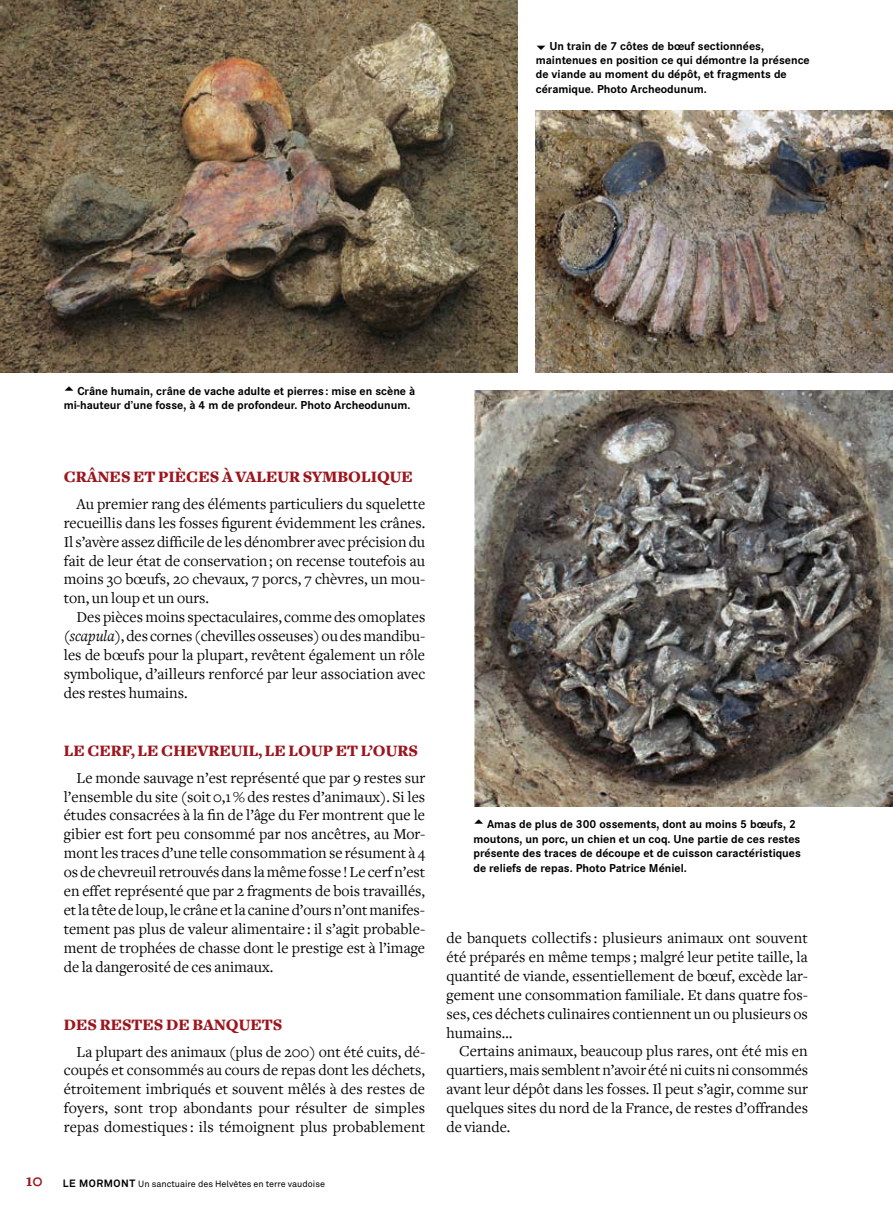
<style>
.page{position:relative;width:893px;height:1212px;background:#fff}
.page>*{position:absolute;margin:0;border:0;box-sizing:border-box;transform-origin:0 0}
.t1{font:900 16.5px "Freight Text";color:#9d151d}
.t2{font:15.75px/18.9px "Freight Text";color:#000;text-align:justify}
.t3{font:700 12px/14.4px "Corporate S";color:#000}
.t4{font:9px "Akkurat";color:#000}
.s1{font-style:italic}
.s2{font-family:"Freight Text";font-weight:700;font-size:18px;color:#9d151d}
.s3{font-weight:700;font-size:10.5px}
</style>
<div class="page">
<img style="left:475px;top:390px;width:418px;height:416px">
<img style="left:535px;top:110px;width:358px;height:262px">
<img style="left:0;top:0;width:517px;height:372px">
<p class="t3" style="left:536px;top:39px;width:276px;text-indent:14px">Un train de 7 côtes de bœuf sectionnées, maintenues en position ce qui démontre la présence de viande au moment du dépôt, et fragments de céramique. Photo Archeodunum.</p>
<p class="t3" style="left:64px;top:384px;width:353px;text-indent:14px">Crâne humain, crâne de vache adulte et pierres : mise en scène à mi-hauteur d’une fosse, à 4 m de profondeur. Photo Archeodunum.</p>
<p class="t1" style="left:64px;top:468px;width:194px">CRÂNE S ET PIÈCE S À VALEU</p>
<p class="t1" style="left:289px;top:468px;width:113px">R SYMBOLIQUE</p>
<p class="t2" style="left:64px;top:494px;width:363px;text-indent:13px">Au premier rang des éléments particuliers du squelette recueillis dans les fosses figurent évidemment les crânes.<br>Il s’avère assez difficile de les dénombrer avec précision du fait de leur état de conservation; on recense toutefois au moins 30 bœufs, 20 chevaux, 7 porcs, 7 chèvres, un mou&shy;ton, un loup et un ours.</p>
<p class="t2" style="left:64px;top:608px;width:363px;text-indent:13px">Des pièces moins spectaculaires, comme des omoplates (<span class="s1">scapula</span>), des cornes (chevilles osseuses) ou des mandibu&shy;les de bœufs pour la plupart, revêtent également un rôle symbolique, d’ailleurs renforcé par leur association avec des restes humains.</p>
<p class="t1" style="left:64px;top:741px;width:111px">LE CERF, LE CHE</p>
<p class="t1" style="left:198px;top:741px;width:222px">VREUIL, LE LOUP ET L’OURS</p>
<p class="t2" style="left:64px;top:768px;width:363px;text-indent:13px">Le monde sauvage n’est représenté que par 9 restes sur l’ensemble du site (soit0,1% des restes d’animaux). Si les études consacrées à la fin de l’âge du Fer montrent que le gibier est fort peu consommé par nos ancêtres, au Mor&shy;mont les traces d’une telle consommation se résument à 4 os de chevreuil retrouvés dans la même fosse ! Le cerf n’est en effet représenté que par 2 fragments de bois travaillés, et la tête de loup, le crâne et la canine d’ours n’ont manifes&shy;tement pas plus de valeur alimentaire : il s’agit probable&shy;ment de trophées de chasse dont le prestige est à l’image de la dangerosité de ces animaux.</p>
<p class="t1" style="left:64px;top:1015px;width:220px">DE S RE STE S DE BANQUETS</p>
<p class="t2" style="left:64px;top:1042px;width:363px;text-indent:13px">La plupart des animaux (plus de 200) ont été cuits, dé&shy;coupés et consommés au cours de repas dont les déchets, étroitement imbriqués et souvent mêlés à des restes de foyers, sont trop abondants pour résulter de simples repas domestiques : ils témoignent plus probablement</p>
<p class="t4" style="left:26px;top:1178px;width:301px"><span class="s2">10</span> <span class="s3">LE MORMONT</span> Un sanctuaire des Helvètes en terre vaudoise</p>
<p class="t3" style="left:473px;top:817px;width:329px;text-indent:14px">Amas de plus de 300 ossements, dont au moins 5 bœufs, 2 moutons, un porc, un chien et un coq. Une partie de ces restes présente des traces de découpe et de cuisson caractéristiques de reliefs de repas. Photo Patrice Méniel.</p>
<p class="t2" style="left:446px;top:929px;width:363px">de banquets collectifs : plusieurs animaux ont souvent été préparés en même temps ; malgré leur petite taille, la quantité de viande, essentiellement de bœuf, excède lar&shy;gement une consommation familiale. Et dans quatre fos&shy;ses, ces déchets culinaires contiennent un ou plusieurs os humains…</p>
<p class="t2" style="left:446px;top:1042px;width:363px;text-indent:13px">Certains animaux, beaucoup plus rares, ont été mis en quartiers, mais semblent n’avoir été ni cuits ni consommés avant leur dépôt dans les fosses. Il peut s’agir, comme sur quelques sites du nord de la France, de restes d’offrandes de viande.</p>
</div>
